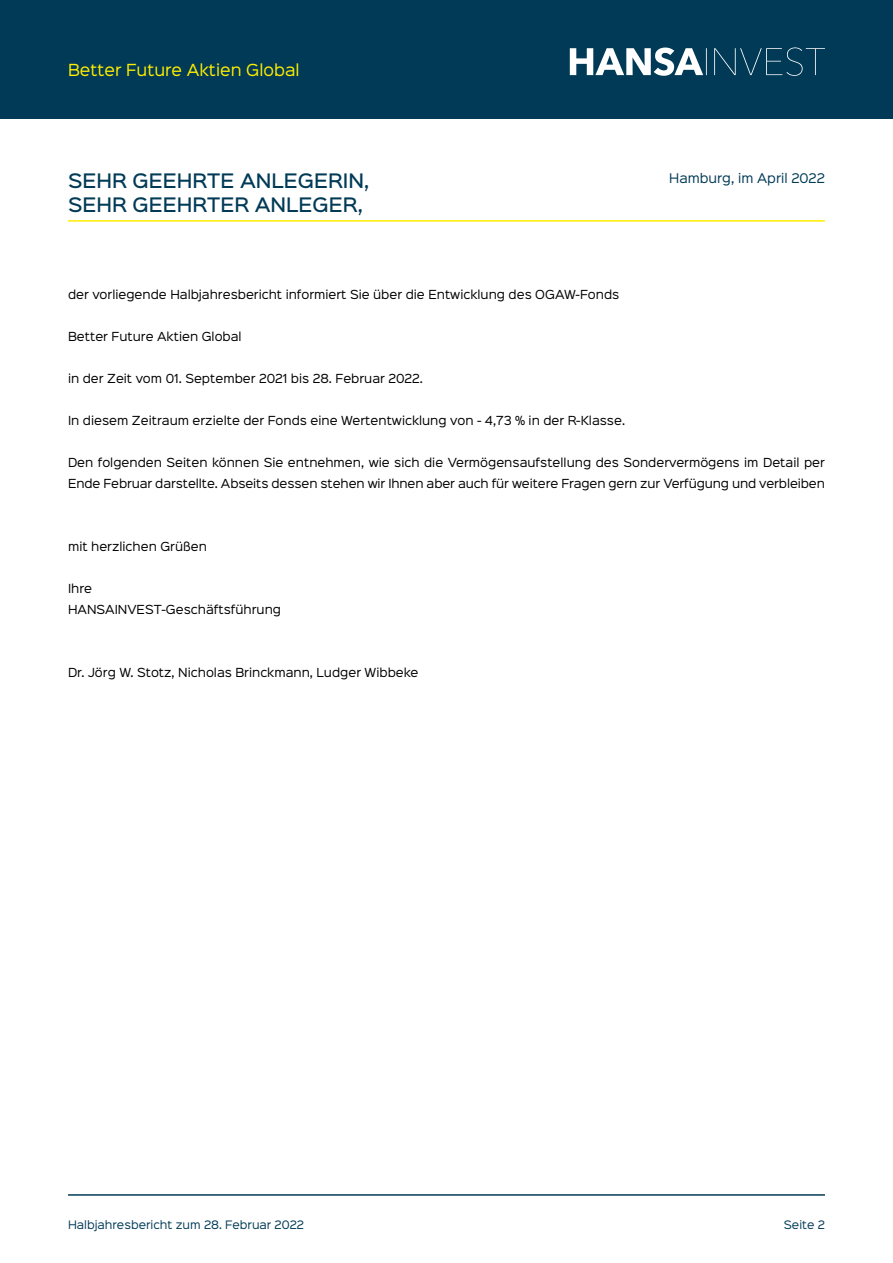
<style>
.page{position:relative;width:893px;height:1263px;background:#fff}
.page>*{position:absolute;margin:0;border:0;box-sizing:border-box;transform-origin:0 0}
.t1{font:500 18px/24px "Sinkin Sans 500";color:#003a56}
.t2{font:15px "Sinkin Sans 400";color:#ffed00}
.t3{font:12px "Sinkin Sans 400";color:#003a56}
.t4{font:11.25px/21px "Sinkin Sans 400";color:#000}
.t5{font:10.5px "Sinkin Sans 400";color:#003a56}
</style>
<div class="page">
<div style="left:0;top:0;width:893px;height:119px;background:#003a56"></div>
<svg style="left:570px;top:47px;width:255px;height:29px"></svg>
<hr style="left:68px;top:1194px;width:757px;height:2px;background:#003a56">
<hr style="left:68px;top:220px;width:757px;height:2px;background:#ffed00">
<h2 class="t2" style="left:68px;top:57px;width:233px">Better Future Aktien Global</h2>
<h1 class="t1" style="left:68px;top:167px;width:303px">SEHR GEEHRTE ANLEGERIN,<br>SEHR GEEHRTER ANLEGER,</h1>
<p class="t3" style="left:669px;top:168px;width:157px">Hamburg, im April 2022</p>
<p class="t4" style="left:68px;top:283px;width:553px">der vorliegende Halbjahresbericht informiert Sie über die Entwicklung des OGAW-Fonds</p>
<p class="t4" style="left:68px;top:325px;width:175px">Better Future Aktien Global</p>
<p class="t4" style="left:68px;top:367px;width:357px">in der Zeit vom 01. September 2021 bis 28. Februar 2022.</p>
<p class="t4" style="left:68px;top:409px;width:559px">In diesem Zeitraum erzielte der Fonds eine Wertentwicklung von - 4,73 % in der R-Klasse.</p>
<p class="t4" style="left:68px;top:451px;width:758px">Den folgenden Seiten können Sie entnehmen, wie sich die Vermögensaufstellung des Sondervermögens im Detail per<br>Ende Februar darstellte. Abseits dessen stehen wir Ihnen aber auch für weitere Fragen gern zur Verfügung und verbleiben</p>
<p class="t4" style="left:68px;top:535px;width:140px">mit herzlichen Grüßen</p>
<p class="t4" style="left:68px;top:577px;width:215px">Ihre<br>HANSAINVEST-Geschäftsführung</p>
<p class="t4" style="left:68px;top:661px;width:352px">Dr. Jörg W. Stotz, Nicholas Brinckmann, Ludger Wibbeke</p>
<p class="t5" style="left:68px;top:1216px;width:237px">Halbjahresbericht zum 28. Februar 2022</p>
<p class="t5" style="left:784px;top:1216px;width:43px">Seite 2</p>
</div>
